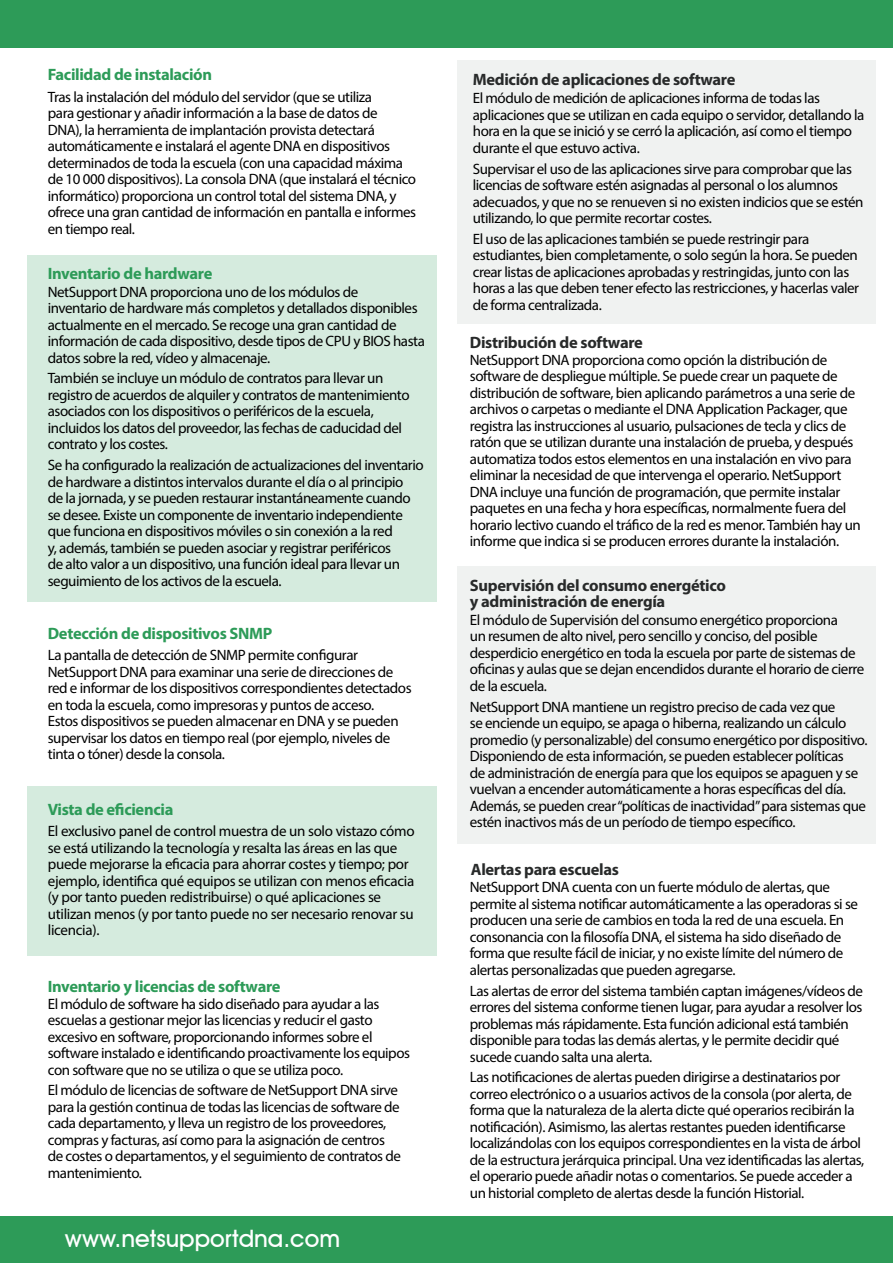
<style>
.page{position:relative;width:893px;height:1263px;background:#fff}
.page>*{position:absolute;margin:0;border:0;box-sizing:border-box;transform-origin:0 0}
.t1{font:500 24px "Avant Garde IT Cby BT";color:#fff}
.t2{font:700 16.5px/16.5px "Myriad Pro";letter-spacing:-.02em;color:#282a2a}
.t3{font:700 16.5px "Myriad Pro";letter-spacing:-.02em;color:#2d9b58}
.t4{font:15px/16.5px "Myriad Pro";letter-spacing:-.03em;color:#000}
</style>
<div class="page">
<div style="left:0;top:0;width:893px;height:47px;background:#2d9b58"></div>
<div style="left:0;top:1216px;width:893px;height:47px;background:#2d9b58"></div>
<div style="left:458px;top:566px;width:418px;height:277px;background:#f0f2f1"></div>
<div style="left:458px;top:60px;width:418px;height:264px;background:#f0f2f1"></div>
<div style="left:28px;top:255px;width:409px;height:347px;background:#d5ebde"></div>
<div style="left:28px;top:787px;width:409px;height:169px;background:#d5ebde"></div>
<p class="t3" style="left:48px;top:64px;width:166px">Facilidad de instalación</p>
<p class="t4" style="left:48px;top:88px;width:370px">Tras la instalación del módulo del servidor (que se utiliza<br>para gestionar y añadir información a la base de datos de<br>DNA), la herramienta de implantación provista detectará automáticamente e instalará el agente DNA en dispositivos determinados de toda la escuela (con una capacidad máxima de 10 000 dispositivos). La consola DNA (que instalará el técnico informático) proporciona un control total del sistema DNA, y ofrece una gran cantidad de información en pantalla e informes en tiempo real.</p>
<p class="t3" style="left:48px;top:262px;width:166px">Inventario de hardware</p>
<p class="t4" style="left:48px;top:283px;width:379px">NetSupport DNA proporciona uno de los módulos de<br>inventario de hardware más completos y detallados disponibles actualmente en el mercado. Se recoge una gran cantidad de información de cada dispositivo, desde tipos de CPU y BIOS hasta datos sobre la red, vídeo y almacenaje.</p>
<p class="t4" style="left:48px;top:370px;width:363px">También se incluye un módulo de contratos para llevar un registro de acuerdos de alquiler y contratos de mantenimiento asociados con los dispositivos o periféricos de la escuela, incluidos los datos del proveedor, las fechas de caducidad del contrato y los costes.</p>
<p class="t4" style="left:48px;top:456px;width:377px">Se ha configurado la realización de actualizaciones del inventario de hardware a distintos intervalos durante el día o al principio<br>de la jornada, y se pueden restaurar instantáneamente cuando se desee. Existe un componente de inventario independiente que funciona en dispositivos móviles o sin conexión a la red<br>y, además, también se pueden asociar y registrar periféricos<br>de alto valor a un dispositivo, una función ideal para llevar un seguimiento de los activos de la escuela.</p>
<p class="t3" style="left:48px;top:623px;width:226px">Detección de dispositivos SNMP</p>
<p class="t4" style="left:48px;top:647px;width:365px">La pantalla de detección de SNMP permite configurar NetSupport DNA para examinar una serie de direcciones de red e informar de los dispositivos correspondientes detectados en toda la escuela, como impresoras y puntos de acceso.<br>Estos dispositivos se pueden almacenar en DNA y se pueden supervisar los datos en tiempo real (por ejemplo, niveles de tinta o tóner) desde la consola.</p>
<p class="t3" style="left:48px;top:799px;width:127px">Vista de eficiencia</p>
<p class="t4" style="left:48px;top:823px;width:368px">El exclusivo panel de control muestra de un solo vistazo cómo se está utilizando la tecnología y resalta las áreas en las que puede mejorarse la eficacia para ahorrar costes y tiempo; por ejemplo, identifica qué equipos se utilizan con menos eficacia (y por tanto pueden redistribuirse) o qué aplicaciones se utilizan menos (y por tanto puede no ser necesario renovar su licencia).</p>
<p class="t3" style="left:48px;top:975px;width:234px">Inventario y licencias de software</p>
<p class="t4" style="left:48px;top:995px;width:364px">El módulo de software ha sido diseñado para ayudar a las escuelas a gestionar mejor las licencias y reducir el gasto excesivo en software, proporcionando informes sobre el software instalado e identificando proactivamente los equipos con software que no se utiliza o que se utiliza poco.</p>
<p class="t4" style="left:48px;top:1082px;width:355px">El módulo de licencias de software de NetSupport DNA sirve para la gestión continua de todas las licencias de software de cada departamento, y lleva un registro de los proveedores, compras y facturas, así como para la asignación de centros de costes o departamentos, y el seguimiento de contratos de mantenimiento.</p>
<h1 class="t1" style="left:65px;top:1223px;width:277px">www.netsupportdna.com</h1>
<p class="t2" style="left:473px;top:71px;width:264px">Medición de aplicaciones de software</p>
<p class="t4" style="left:473px;top:90px;width:393px">El módulo de medición de aplicaciones informa de todas las aplicaciones que se utilizan en cada equipo o servidor, detallando la hora en la que se inició y se cerró la aplicación, así como el tiempo durante el que estuvo activa.</p>
<p class="t4" style="left:473px;top:160px;width:392px">Supervisar el uso de las aplicaciones sirve para comprobar que las licencias de software estén asignadas al personal o los alumnos adecuados, y que no se renueven si no existen indicios que se estén utilizando, lo que permite recortar costes.</p>
<p class="t4" style="left:473px;top:230px;width:388px">El uso de las aplicaciones también se puede restringir para estudiantes, bien completamente, o solo según la hora. Se pueden crear listas de aplicaciones aprobadas y restringidas, junto con las horas a las que deben tener efecto las restricciones, y hacerlas valer de forma centralizada.</p>
<p class="t2" style="left:470px;top:334px;width:175px">Distribución de software</p>
<p class="t4" style="left:470px;top:351px;width:392px">NetSupport DNA proporciona como opción la distribución de software de despliegue múltiple. Se puede crear un paquete de distribución de software, bien aplicando parámetros a una serie de archivos o carpetas o mediante el DNA Application Packager, que registra las instrucciones al usuario, pulsaciones de tecla y clics de ratón que se utilizan durante una instalación de prueba, y después automatiza todos estos elementos en una instalación en vivo para eliminar la necesidad de que intervenga el operario. NetSupport DNA incluye una función de programación, que permite instalar paquetes en una fecha y hora específicas, normalmente fuera del horario lectivo cuando el tráfico de la red es menor. También hay un informe que indica si se producen errores durante la instalación.</p>
<p class="t2" style="left:470px;top:576px;width:257px">Supervisión del consumo energético y administración de energía</p>
<p class="t4" style="left:470px;top:611px;width:396px">El módulo de Supervisión del consumo energético proporciona<br>un resumen de alto nivel, pero sencillo y conciso, del posible desperdicio energético en toda la escuela por parte de sistemas de oficinas y aulas que se dejan encendidos durante el horario de cierre de la escuela.</p>
<p class="t4" style="left:470px;top:698px;width:399px">NetSupport DNA mantiene un registro preciso de cada vez que<br>se enciende un equipo, se apaga o hiberna, realizando un cálculo promedio (y personalizable) del consumo energético por dispositivo.<br>Disponiendo de esta información, se pueden establecer políticas<br>de administración de energía para que los equipos se apaguen y se vuelvan a encender automáticamente a horas específicas del día.<br>Además, se pueden crear “políticas de inactividad” para sistemas que estén inactivos más de un período de tiempo específico.</p>
<p class="t2" style="left:471px;top:861px;width:150px">Alertas para escuelas</p>
<p class="t4" style="left:470px;top:879px;width:390px">NetSupport DNA cuenta con un fuerte módulo de alertas, que permite al sistema notificar automáticamente a las operadoras si se producen una serie de cambios en toda la red de una escuela. En consonancia con la filosofía DNA, el sistema ha sido diseñado de forma que resulte fácil de iniciar, y no existe límite del número de alertas personalizadas que pueden agregarse.</p>
<p class="t4" style="left:470px;top:982px;width:395px">Las alertas de error del sistema también captan imágenes/vídeos de errores del sistema conforme tienen lugar, para ayudar a resolver los problemas más rápidamente. Esta función adicional está también disponible para todas las demás alertas, y le permite decidir qué sucede cuando salta una alerta.</p>
<p class="t4" style="left:470px;top:1069px;width:396px">Las notificaciones de alertas pueden dirigirse a destinatarios por correo electrónico o a usuarios activos de la consola (por alerta, de forma que la naturaleza de la alerta dicte qué operarios recibirán la notificación). Asimismo, las alertas restantes pueden identificarse localizándolas con los equipos correspondientes en la vista de árbol de la estructura jerárquica principal. Una vez identificadas las alertas, el operario puede añadir notas o comentarios. Se puede acceder a un historial completo de alertas desde la función Historial.</p>
</div>
